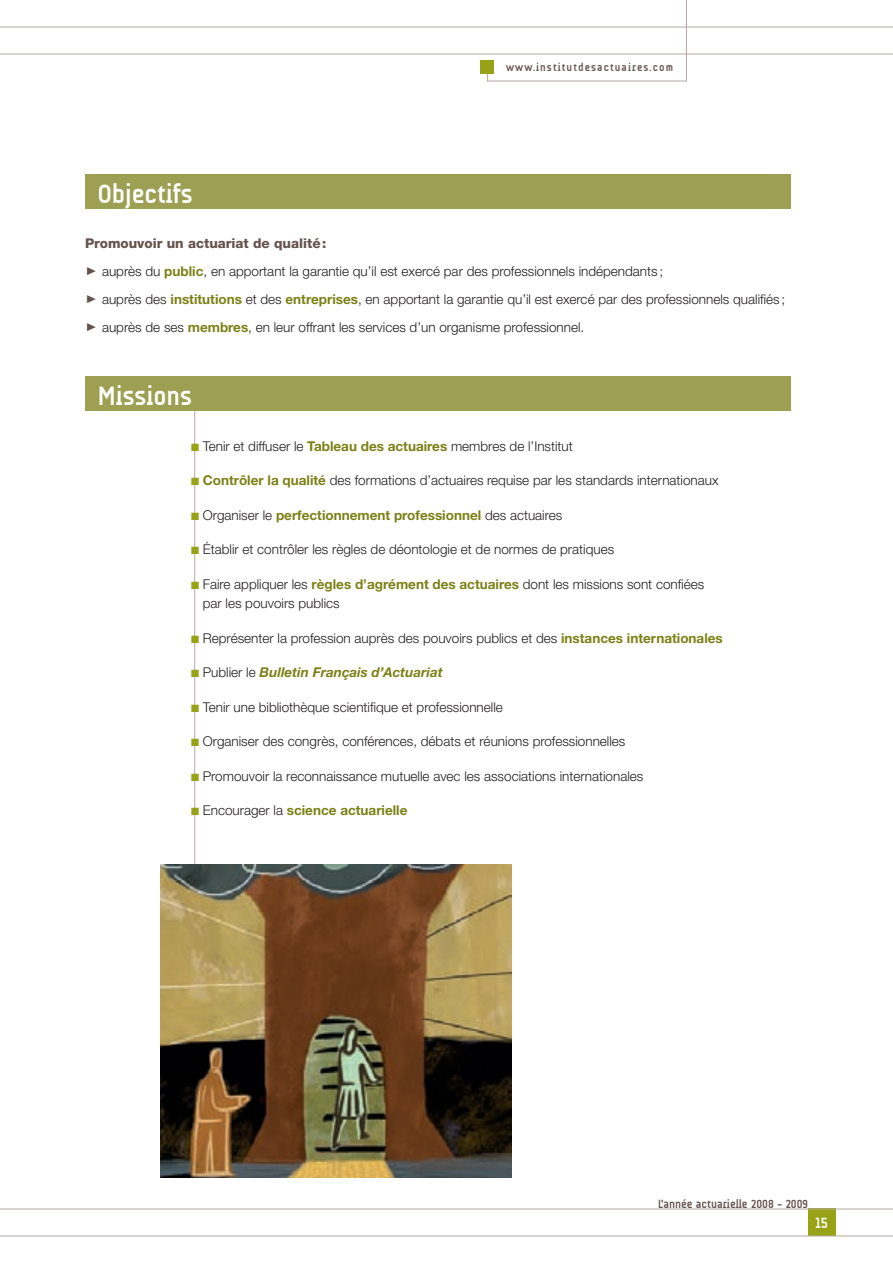
<style>
.page{position:relative;width:893px;height:1263px;background:#fff}
.page>*{position:absolute;margin:0;border:0;box-sizing:border-box;transform-origin:0 0}
.t1{font:700 27px "A Udimat";color:#fff}
.t2{font:700 15px "A Udimat";color:#fff}
.t3{font:300 13.5px/28px "Helvetica Neue";color:#231f20}
.t4{font:700 13.5px "Helvetica Neue";color:#7c8015}
.t5{font:italic 700 13.5px "Helvetica Neue";color:#7c8015}
.t6{font:700 12px "A Udimat";color:#65534e}
.t7{font:700 11.25px "A Udimat";letter-spacing:.1em;color:#65534e}
.s1{font-weight:800;color:#65534e}
.s2{font-family:"Meta Black Caps Expert";font-weight:400;font-size:22.5px;color:#65534e}
.s3{font-weight:700;color:#7c8015}
.s4{color:#98a216}
.s5{font-weight:300;color:#231f20}
.s6{font-weight:300;font-style:normal;color:#231f20}
</style>
<div class="page">
<hr style="left:194px;top:409px;width:1px;height:460px;background:#b6a8a2">
<div style="left:85px;top:376px;width:706px;height:35px;background:#9da052"></div>
<div style="left:85px;top:174px;width:706px;height:35px;background:#9da052"></div>
<img style="left:160px;top:864px;width:351px;height:314px">
<div style="left:808px;top:1209px;width:27px;height:27px;background:#98a216"></div>
<hr style="left:0;top:1236px;width:893px;height:1px;background:#b6a8a2">
<hr style="left:0;top:1209px;width:893px;height:1px;background:#b6a8a2">
<svg style="left:0;top:0;width:893px;height:82px"></svg>
<div style="left:480px;top:60px;width:14px;height:14px;background:#98a216"></div>
<p class="t7" style="left:506px;top:63px;width:169px">www.institutdesactuaires.com</p>
<h1 class="t1" style="left:98px;top:183px;width:96px">Objectifs</h1>
<p class="t3" style="left:85px;top:231px;width:702px"><span class="s1">Promouvoir un actuariat de qualité :<br></span><span class="s2">@</span> auprès du <span class="s3">public</span>, en apportant la garantie qu’il est exercé par des professionnels indépendants ;<br><span class="s2">@</span> auprès des <span class="s3">institutions</span> et des <span class="s3">entreprises</span>, en apportant la garantie qu’il est exercé par des professionnels qualifiés ; <span class="s2">@</span> auprès de ses <span class="s3">membres</span>, en leur offrant les services d’un organisme professionnel.</p>
<h1 class="t1" style="left:98px;top:385px;width:96px">Missions</h1>
<p class="t3" style="left:191px;top:433px;width:383px"><span class="s4">■</span> Tenir et diffuser le <span class="s3">Tableau des actuaires</span> membres de l’Institut</p>
<p class="t3" style="left:191px;top:468px;width:529px"><span class="s4">■</span> <span class="s3">Contrôler la qualité</span> des formations d’actuaires requise par les standards internationaux</p>
<p class="t4" style="left:191px;top:510px;width:373px"><span class="s4">■</span> <span class="s5">Organiser le</span> perfectionnement professionnel <span class="s5">des actuaires</span></p>
<p class="t3" style="left:191px;top:537px;width:425px"><span class="s4">■</span> Établir et contrôler les règles de déontologie et de normes de pratiques</p>
<p class="t3" style="left:203px;top:575px;width:503px;line-height:19.5px;text-indent:-12px"><span class="s4">■</span> Faire appliquer les <span class="s3">règles d’agrément des actuaires</span> dont les missions sont confiées par les pouvoirs publics</p>
<p class="t3" style="left:191px;top:625px;width:533px"><span class="s4">■</span> Représenter la profession auprès des pouvoirs publics et des <span class="s3">instances internationales</span></p>
<p class="t5" style="left:191px;top:667px;width:253px"><span class="s4">■</span> <span class="s6">Publier le</span> Bulletin Français d’Actuariat</p>
<p class="t3" style="left:191px;top:694px;width:313px"><span class="s4">■</span> Tenir une bibliothèque scientifique et professionnelle</p>
<p class="t3" style="left:191px;top:729px;width:436px"><span class="s4">■</span> Organiser des congrès, conférences, débats et réunions professionnelles</p>
<p class="t3" style="left:191px;top:763px;width:454px"><span class="s4">■</span> Promouvoir la reconnaissance mutuelle avec les associations internationales</p>
<p class="t4" style="left:191px;top:805px;width:218px"><span class="s4">■</span> <span class="s5">Encourager la</span> science actuarielle</p>
<p class="t6" style="left:658px;top:1199px;width:152px">L’année actuarielle 2008 - 2009</p>
<p class="t2" style="left:816px;top:1217px;width:14px">15</p>
</div>
